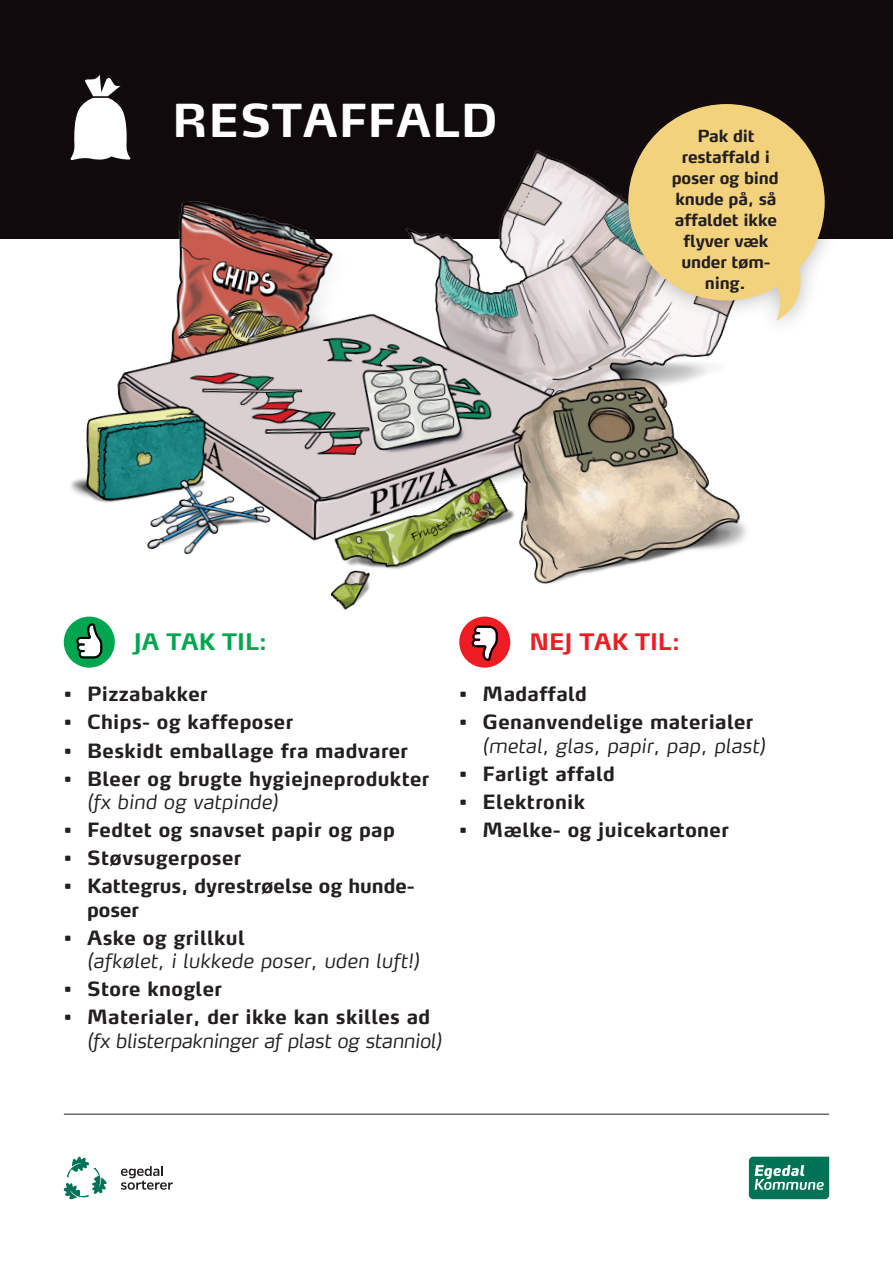
<style>
.page{position:relative;width:893px;height:1263px;background:#fff}
.page>*{position:absolute;margin:0;border:0;box-sizing:border-box;transform-origin:0 0}
.Fragmentrubrik{font:700 45px "Max";letter-spacing:.02em;color:#fff}
.NEJ_tak{font:700 22.5px "Max";color:#ee1d23}
.JA_tak{font:700 22.5px "Max";color:#00a54f}
.t1{font:700 19.5px/23.4px "Max";letter-spacing:.02em;color:#231f20}
.t2{font:italic 300 19.5px/23.4px "Max";letter-spacing:.02em;color:#231f20}
.t3{font:italic 300 19.5px/23.4px "Max";color:#231f20}
.t4{font:700 19.5px/23.4px "Max";color:#231f20}
.Bobbel_bold{font:700 16.5px/21px "Max";letter-spacing:-.01em;color:#231f20;text-align:center}
.s1{font-weight:300;font-style:italic}
.s2{font-weight:700;font-style:normal}
</style>
<div class="page">
<svg style="left:749px;top:1157px;width:80px;height:42px;background:#2c8a72"></svg>
<hr style="left:64px;top:1114px;width:765px;height:1px;background:#231f20">
<svg style="left:121px;top:1166px;width:52px;height:24px"></svg>
<svg style="left:64px;top:1157px;width:42px;height:42px"></svg>
<div style="left:0;top:0;width:893px;height:238px;background:#110a0c"></div>
<div style="left:64px;top:617px;width:51px;height:51px;background:#00a54f;border-radius:50%"></div>
<svg style="left:76px;top:631px;width:26px;height:27px"></svg>
<div style="left:459px;top:617px;width:51px;height:51px;background:#ee1d23;border-radius:50%"></div>
<svg style="left:472px;top:631px;width:26px;height:30px"></svg>
<img style="left:64px;top:150px;width:683px;height:481px">
<div style="left:609px;top:84px;width:235px;height:254px;background:#231f20;opacity:.3"></div>
<div style="left:628px;top:104px;width:197px;height:196px;background:#f3d27d;border-radius:50%"></div>
<svg style="left:775px;top:263px;width:29px;height:58px"></svg>
<div style="left:44px;top:72px;width:113px;height:94px;background:#110a0c"></div>
<svg style="left:71px;top:74px;width:59px;height:86px"></svg>
<p class="Fragmentrubrik" style="left:172px;top:92px;width:327px">RESTAFFALD</p>
<p class="Bobbel_bold" style="left:672px;top:125px;width:108px">Pak dit restaffald i poser og bind knude på, så affaldet ikke flyver væk under tøm&shy;ning.</p>
<p class="JA_tak" style="left:134px;top:627px;width:135px">JA TAK TIL:</p>
<p class="t1" style="left:64px;top:682px;width:145px">• Pizzabakker</p>
<p class="t1" style="left:64px;top:710px;width:231px">• Chips- og kaffeposer</p>
<p class="t1" style="left:64px;top:738px;width:346px">• Beskidt emballage fra madvarer</p>
<p class="t1" style="left:87px;top:767px;width:344px;text-indent:-23px">• Bleer og brugte hygiejneprodukter <span class="s1">(fx bind og vatpinde)</span></p>
<p class="t1" style="left:64px;top:818px;width:332px">• Fedtet og snavset papir og pap</p>
<p class="t1" style="left:64px;top:846px;width:179px">• Støvsugerposer</p>
<p class="t4" style="left:87px;top:874px;width:327px;text-indent:-23px">• Kattegrus, dyrestrøelse og hunde&shy;poser</p>
<p class="t2" style="left:87px;top:926px;width:333px;text-indent:-23px"><span class="s2">• Aske og grillkul<br></span>(afkølet, i lukkede poser, uden luft!)</p>
<p class="t1" style="left:64px;top:977px;width:160px">• Store knogler</p>
<p class="t3" style="left:87px;top:1005px;width:356px;text-indent:-23px"><span class="s2">• Materialer, der ikke kan skilles ad </span>(fx blisterpakninger af plast og stanniol)</p>
<p class="NEJ_tak" style="left:529px;top:627px;width:152px">NEJ TAK TIL:</p>
<p class="t1" style="left:459px;top:682px;width:129px">• Madaffald</p>
<p class="t2" style="left:483px;top:710px;width:284px;text-indent:-23px"><span class="s2">• Genanvendelige materialer </span>(metal, glas, papir, pap, plast)</p>
<p class="t1" style="left:459px;top:762px;width:157px">• Farligt affald</p>
<p class="t1" style="left:459px;top:790px;width:127px">• Elektronik</p>
<p class="t1" style="left:459px;top:818px;width:271px">• Mælke- og juicekartoner</p>
</div>
